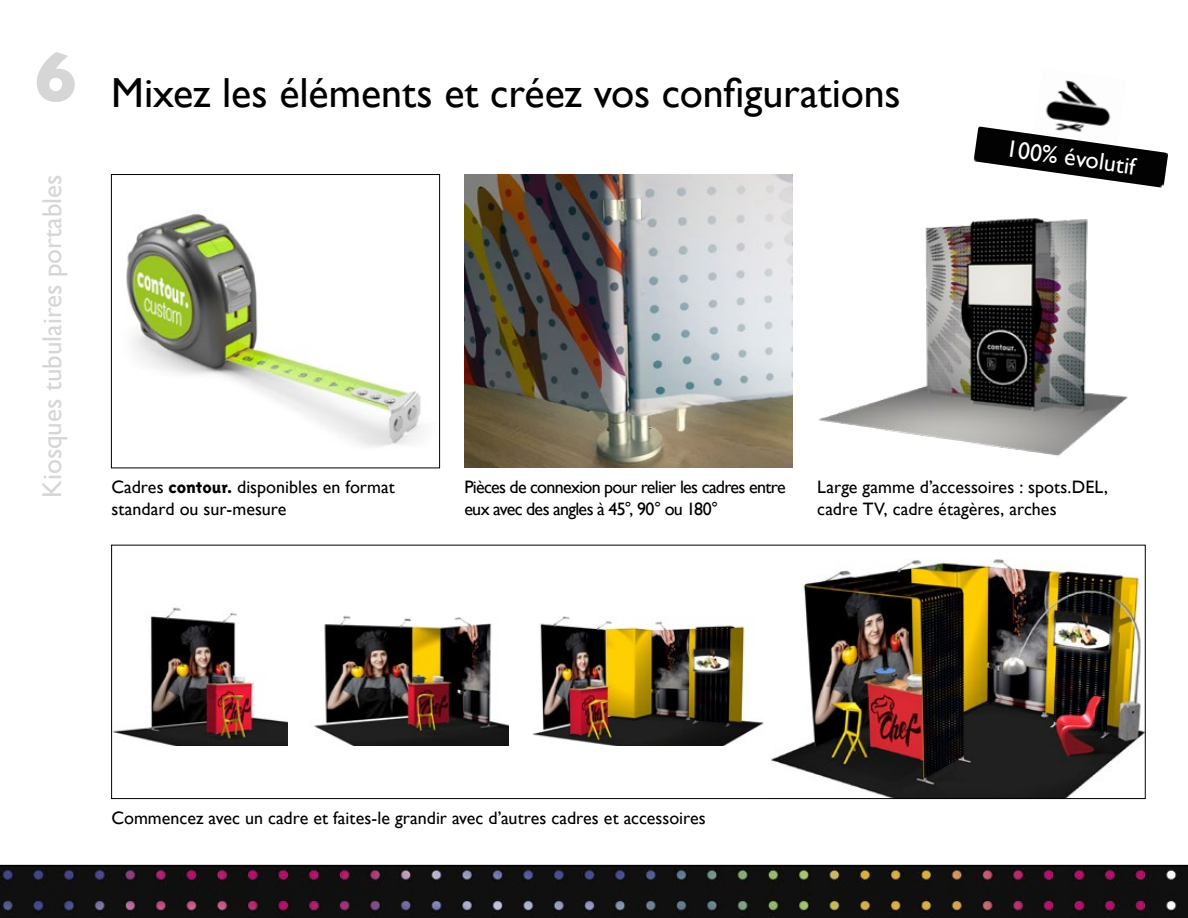
<style>
.page{position:relative;width:1188px;height:918px;background:#fff}
.page>*{position:absolute;margin:0;border:0;box-sizing:border-box;transform-origin:0 0}
.t1{font:700 72px "Gill Sans";color:#d6d6d6}
.t2{font:42px "Gill Sans";letter-spacing:-.005em;color:#000}
.t3{font:27px "Gill Sans";color:#d6d6d6}
.t4{font:24px "Gill Sans";color:#fff}
.t5{font:18px/22.5px "Gill Sans";letter-spacing:-.005em;color:#000}
.t6{font:18px/22.5px "Gill Sans";letter-spacing:-.04em;color:#000}
.s1{font-family:"Triplex Sans Extrab Lin"}
</style>
<div class="page">
<svg style="left:0;top:865px;width:1188px;height:53px;background:#1a1618"></svg>
<img style="left:974px;top:126px;width:194px;height:62px">
<img style="left:1033px;top:80px;width:94px;height:65px">
<img style="left:126px;top:214px;width:295px;height:233px">
<div style="left:111px;top:174px;width:329px;height:294px;border:1px solid #000"></div>
<img style="left:819px;top:175px;width:326px;height:281px">
<img style="left:464px;top:175px;width:329px;height:293px">
<img style="left:113px;top:607px;width:174px;height:138px">
<img style="left:314px;top:615px;width:195px;height:130px">
<img style="left:532px;top:617px;width:232px;height:128px">
<img style="left:770px;top:559px;width:373px;height:238px">
<h1 class="t1" style="left:34px;top:20px;width:44px">6</h1>
<h3 class="t3" style="left:36px;top:498px;width:325px;rotate:-90deg">Kiosques tubulaires portables</h3>
<h2 class="t2" style="left:111px;top:68px;width:791px">Mixez les éléments et créez vos configurations</h2>
<h3 class="t4" style="left:1008px;top:134px;width:132px;rotate:8deg">100% évolutif</h3>
<p class="t5" style="left:111px;top:475px;width:285px">Cadres <span class="s1">contour.</span> disponibles en format standard ou sur-mesure</p>
<p class="t6" style="left:464px;top:475px;width:323px">Pièces de connexion pour relier les cadres entre eux avec des angles à 45°, 90° ou 180°</p>
<p class="t5" style="left:817px;top:475px;width:292px">Large gamme d’accessoires : spots.DEL, cadre TV, cadre étagères, arches</p>
<p class="t5" style="left:111px;top:806px;width:596px">Commencez avec un cadre et faites-le grandir avec d’autres cadres et accessoires</p>
</div>
